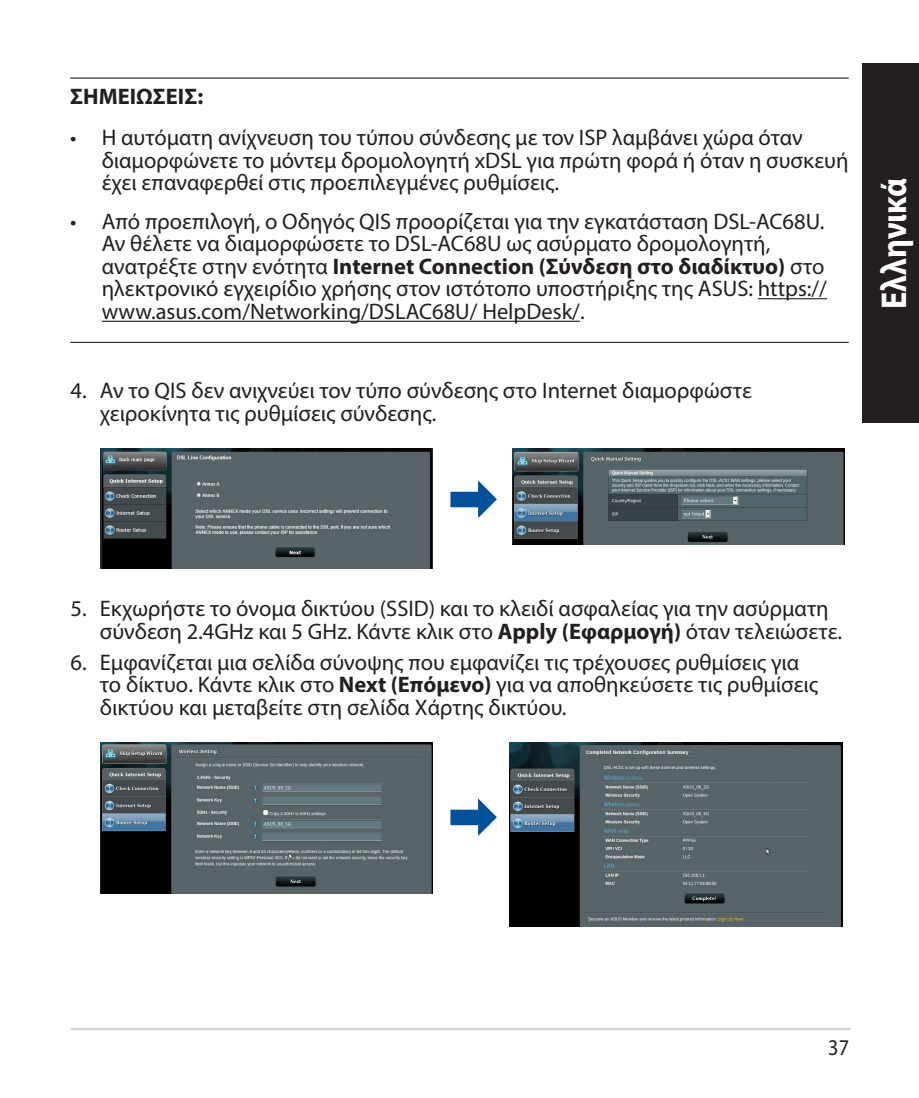
<style>
.page{position:relative;width:919px;height:1098px;background:#fff}
.page>*{position:absolute;margin:0;border:0;box-sizing:border-box;transform-origin:0 0}
.t1{font:700 36px "Myriad Pro";color:#fff;scale:.9 1}
.WL_Body_Text_-_List{font:22.5px/22.5px "Myriad Pro";color:#231f20}
.WL_Message_List_3{font:22.5px/22.5px "Myriad Pro";color:#231f20}
.WL_Message_List_2{font:22.5px/22.5px "Myriad Pro";color:#231f20}
.WL_Message_List_1{font:700 22.5px "Myriad Pro";color:#231f20}
.WL_Message_List_3-2{font:22.5px "Myriad Pro";color:#231f20;scale:.9 1}
.s1{font-weight:700}
</style>
<div class="page">
<hr style="left:71px;top:1027px;width:779px;height:2px;background:#d1d2d4">
<div style="left:862px;top:64px;width:56px;height:359px;background:#231f20"></div>
<img style="left:100px;top:742px;width:332px;height:151px">
<img style="left:509px;top:742px;width:333px;height:184px">
<svg style="left:476px;top:798px;width:21px;height:38px"></svg>
<div style="left:452px;top:811px;width:35px;height:12px;background:#01529a"></div>
<div style="left:450px;top:809px;width:39px;height:15px;border:4px solid #01529a"></div>
<img style="left:100px;top:448px;width:332px;height:120px">
<svg style="left:476px;top:480px;width:21px;height:38px"></svg>
<div style="left:452px;top:493px;width:35px;height:12px;background:#01529a"></div>
<div style="left:450px;top:491px;width:39px;height:16px;border:4px solid #01529a"></div>
<img style="left:513px;top:448px;width:331px;height:96px">
<hr style="left:70px;top:77px;width:778px;height:2px;background:#231f20">
<hr style="left:757px;top:298px;width:70px;height:1px;background:#231f20">
<hr style="left:70px;top:342px;width:778px;height:1px;background:#231f20">
<hr style="left:102px;top:320px;width:478px;height:2px;background:#231f20">
<p class="WL_Message_List_1" style="left:70px;top:81px;width:135px">ΣΗΜΕΙΩΣΕΙΣ:</p>
<p class="WL_Message_List_2" style="left:102px;top:126px;width:748px;text-indent:-32px">• Η αυτόματη ανίχνευση του τύπου σύνδεσης με τον ISP λαμβάνει χώρα όταν διαμορφώνετε το μόντεμ δρομολογητή xDSL για πρώτη φορά ή όταν η συσκευή έχει επαναφερθεί στις προεπιλεγμένες ρυθμίσεις.</p>
<p class="WL_Message_List_3" style="left:102px;top:210px;width:726px;text-indent:-32px">• Από προεπιλογή, ο Οδηγός QIS προορίζεται για την εγκατάσταση DSL-AC68U.<br>Αν θέλετε να διαμορφώσετε το DSL-AC68U ως ασύρματο δρομολογητή, ανατρέξτε στην ενότητα <span class="s1">Internet Connection (Σύνδεση στο διαδίκτυο)</span> στο ηλεκτρονικό εγχειρίδιο χρήσης στον ιστότοπο υποστήριξης της ASUS: https:// www.asus.com/Networking/DSLAC68U/ HelpDesk/.</p>
<p class="WL_Body_Text_-_List" style="left:100px;top:379px;width:653px;text-indent:-29px">4. Αν το QIS δεν ανιχνεύει τον τύπο σύνδεσης στο Internet διαμορφώστε χειροκίνητα τις ρυθμίσεις σύνδεσης.</p>
<h1 class="t1" style="left:870px;top:309px;width:147px;rotate:-90deg">Ελληνικά</h1>
<p class="WL_Body_Text_-_List" style="left:100px;top:596px;width:743px;text-indent:-29px">5. Εκχωρήστε το όνομα δικτύου (SSID) και το κλειδί ασφαλείας για την ασύρματη σύνδεση 2.4GHz και 5 GHz. Κάντε κλικ στο <span class="s1">Apply (Εφαρμογή)</span> όταν τελειώσετε.</p>
<p class="WL_Body_Text_-_List" style="left:100px;top:650px;width:719px;text-indent:-29px">6. Εμφανίζεται μια σελίδα σύνοψης που εμφανίζει τις τρέχουσες ρυθμίσεις για το δίκτυο. Κάντε κλικ στο <span class="s1">Next (Επόμενο)</span> για να αποθηκεύσετε τις ρυθμίσεις δικτύου και μεταβείτε στη σελίδα Χάρτης δικτύου.</p>
<p class="WL_Message_List_3-2" style="left:828px;top:1033px;width:25px">37</p>
</div>
